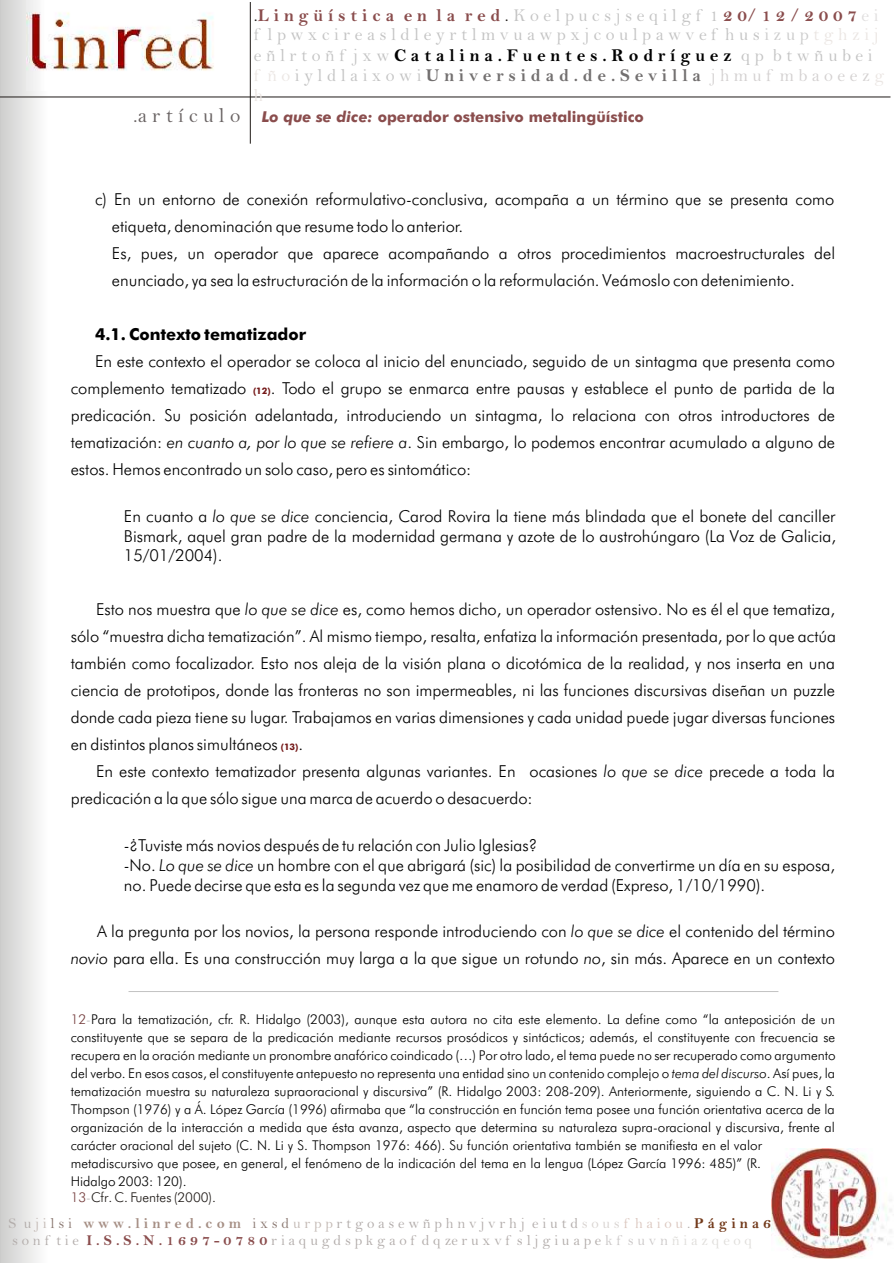
<style>
.page{position:relative;width:894px;height:1263px;background:#fff}
.page>*{position:absolute;margin:0;border:0;box-sizing:border-box;transform-origin:0 0}
.t1{font:21px "Bell";color:#696363}
.t2{font:18px/20.1px "Bell";color:#c4c4c4}
.t3{font:700 18px/20.1px "Bell";color:#737070}
.t4{font:700 18px "Bell";color:#8a4d4d}
.t5{font:16.5px/27px "Futura Lt BT";color:#000}
.t6{font:700 16.5px "Futura Md BT";color:#000}
.t7{font:15px "Bell";letter-spacing:.25em;color:#b3adab}
.t8{font:700 15px "Futura Md BT";color:#8a4d4d}
.t9{font:13.5px/18px "Futura Lt BT";color:#000}
.t10{font:13.5px "Futura Lt BT";color:#1f1a17}
.t11{font:13.5px "Futura Lt BT";color:#bdbaba}
.t12{font:700 9px "Futura Md BT";color:#731717}
.s1{font-weight:400;color:#1f1a17}
.s2{font-weight:400;color:#c4c4c4}
.s3{font-weight:400;color:#e0dede}
.s4{color:#1f1a17}
.s5{color:#ccc}
.s6{color:#ebe6e3}
.s7{font-weight:700;color:#000}
.s8{font-weight:400;color:#ebe6e3}
.s9{font-weight:400;color:#d4d1d1}
.s10{font-style:italic}
.s11{color:#733b3b}
.s12{color:#bdbaba}
.s13{color:#c4bab5}
.s14{color:#8c7a73}
.s15{font-weight:700;color:#a68f85}
.s16{color:#d9d4d1}
.s17{color:#dbc7bf}
.s18{font-weight:700;color:#733b1c}
.s19{font-weight:700;color:#8a4d4d}
.s20{color:#ccc9c9}
.s21{color:#e0dedb}
</style>
<div class="page">
<div style="left:0;top:0;width:47px;height:1263px;background:linear-gradient(to right,#cececd,#fdfdfd)"></div>
<img style="left:26px;top:0;width:188px;height:90px">
<hr style="left:0;top:97px;width:891px;height:1px;background:#1f1a17">
<hr style="left:250px;top:2px;width:1px;height:142px;background:#1f1a17">
<img style="left:772px;top:1149px;width:120px;height:109px">
<hr style="left:129px;top:991px;width:649px;height:1px;background:#c2c2c2">
<p class="t1" style="left:133px;top:108px;width:109px">.a r t í c u l o</p>
<p class="t4" style="left:254px;top:9px;width:626px"><span class="s1">.</span>L i n g ü í s t i c a e n l a r e d <span class="s2">K o e l p u c s j s e q i l g f 1</span> 2 0/ 1 2 / 2 0 0 7 <span class="s3">e i</span></p>
<p class="t2" style="left:254px;top:7px;width:626px;text-indent:251px"><span class="s4">.<br></span>fl p w x c i r e a s l d l e y r t l m v u a w p x j c o u l p a w v e fh u s<span class="s5">i z u p</span> <span class="s6">t g h z i j </span>e ñ l r t o ñ f j x w <span class="s7">C a t a l i n a . F u e n t e s . R o d r í g u e z</span></p>
<p class="t3" style="left:254px;top:47px;width:632px;text-indent:487px"><span class="s2">q p b t w ñ u b e i<br></span><span class="s8">f ñ o</span><span class="s2">i y l d l a i x o w i</span>U n i v e r s i d a d . d e . S e v i l l a <span class="s9">j hm u f m b a o e e z</span><span class="s8">g h</span></p>
<p class="t8" style="left:262px;top:110px;width:384px"><span class="s10">Lo que se dice:</span> operador ostensivo metalingüístico</p>
<p class="t5" style="left:112px;top:187px;width:725px;text-indent:-17px">c) En un entorno de conexión reformulativo-conclusiva, acompaña a un término que se presenta como etiqueta, denominación que resume todo lo anterior.<br>Es, pues, un operador que aparece acompañando a otros procedimientos macroestructurales del enunciado, ya sea la estructuración de la información o la reformulación. Veámoslo con detenimiento.</p>
<p class="t6" style="left:95px;top:327px;width:213px">4.1. Contexto tematizador</p>
<p class="t5" style="left:71px;top:349px;width:766px;text-indent:24px">En este contexto el operador se coloca al inicio del enunciado, seguido de un sintagma que presenta como complemento tematizado</p>
<p class="t5" style="left:71px;top:376px;width:766px;text-align:justify;text-indent:200px">. Todo el grupo se enmarca entre pausas y establece el punto de partida de la predicación. Su posición adelantada, introduciendo un sintagma, lo relaciona con otros introductores de tematización: <span class="s10">en cuanto a, por lo que se refiere a</span>. Sin embargo, lo podemos encontrar acumulado a alguno de estos. Hemos encontrado un solo caso, pero es sintomático:</p>
<p class="t5" style="left:124px;top:508px;width:714px;line-height:19.8px;text-align:justify">En cuanto a <span class="s10">lo que se dice</span> conciencia, Carod Rovira la tiene más blindada que el bonete del canciller Bismark, aquel gran padre de la modernidad germana y azote de lo austrohúngaro (La Voz de Galicia, 15/01/2004).</p>
<p class="t5" style="left:71px;top:598px;width:767px;text-align:justify;text-indent:25px">Esto nos muestra que <span class="s10">lo que se dice</span> es, como hemos dicho, un operador ostensivo. No es él el que tematiza, sólo “muestra dicha tematización”. Al mismo tiempo, resalta, enfatiza la información presentada, por lo que actúa también como focalizador. Esto nos aleja de la visión plana o dicotómica de la realidad, y nos inserta en una ciencia de prototipos, donde las fronteras no son impermeables, ni las funciones discursivas diseñan un puzzle donde cada pieza tiene su lugar. Trabajamos en varias dimensiones y cada unidad puede jugar diversas funciones en distintos planos simultáneos .</p>
<p class="t5" style="left:71px;top:760px;width:766px;text-indent:25px">En este contexto tematizador presenta algunas variantes. En ocasiones <span class="s10">lo que se dice</span> precede a toda la predicación a la que sólo sigue una marca de acuerdo o desacuerdo:</p>
<p class="t5" style="left:124px;top:837px;width:713px;line-height:19.8px">-¿Tuviste más novios después de tu relación con Julio Iglesias?<br>-No. <span class="s10">Lo que se dice</span> un hombre con el que abrigará (sic) la posibilidad de convertirme un día en su esposa, no. Puede decirse que esta es la segunda vez que me enamoro de verdad (Expreso, 1/10/1990).</p>
<p class="t5" style="left:71px;top:920px;width:766px;text-align:right">A la pregunta por los novios, la persona responde introduciendo con <span class="s10">lo que se dice</span> el contenido del término <span class="s10">novio</span> para ella. Es una construcción muy larga a la que sigue un rotundo <span class="s10">no</span>, sin más. Aparece en un contexto</p>
<p class="t12" style="left:253px;top:387px;width:19px">(12)</p>
<p class="t12" style="left:281px;top:743px;width:19px">(13)</p>
<p class="t9" style="left:71px;top:1011px;width:767px"><span class="s11">12</span> Para la tematización, cfr. R. Hidalgo (2003), aunque esta autora no cita este elemento. La define como “la anteposición de un constituyente que se separa de la predicación mediante recursos prosódicos y sintácticos; además, el constituyente con frecuencia se recupera en la oración mediante un pronombre anafórico coindicado (…) Por otro lado, el tema puede no ser recuperado como argumento del verbo. En esos casos, el constituyente antepuesto no representa una entidad sino un contenido complejo o <span class="s10">tema del discurso</span>. Así pues, la tematización muestra su naturaleza supraoracional y discursiva” (R. Hidalgo 2003: 208-209). Anteriormente, siguiendo a C. N. Li y S.<br>Thompson (1976) y a Á. López García (1996) afirmaba que “la construcción en función tema posee una función orientativa acerca de la organización de la interacción a medida que ésta avanza, aspecto que determina su naturaleza supra-oracional y discursiva, frente al carácter oracional del sujeto (C. N. Li y S. Thompson 1976: 466). Su función orientativa también se manifiesta en el valor metadiscursivo que posee, en general, el fenómeno de la indicación del tema en la lengua (López García 1996: 485)” (R.<br>Hidalgo 2003: 120).</p>
<p class="t11" style="left:86px;top:1014px;width:6px">-</p>
<p class="t10" style="left:71px;top:1192px;width:147px"><span class="s11">13</span><span class="s12">-</span>Cfr. C. Fuentes (2000).</p>
<p class="t7" style="left:8px;top:1218px;width:764px">S u<span class="s13">j i</span> <span class="s14">l s i</span> <span class="s15">w w w . l i n r e d . c o m</span> <span class="s14">i x s d</span><span class="s13">u r p p</span>r t g o a s e w ñ p h n v j v r h j e i u t d<span class="s16">s o u s</span> <span class="s17">f h a i o u</span> <span class="s18">P á g i n a 6</span></p>
<p class="t7" style="left:687px;top:1218px;width:5px">.</p>
<p class="t7" style="left:12px;top:1235px;width:68px">s o n f t i e</p>
<p class="t7" style="left:87px;top:1235px;width:667px"><span class="s19">I . S . S . N . 1 6 9 7 - 0 7 8 0</span>r i a q u g d s p k g a o f d q ze r u x v f s l j g i u a p e<span class="s20">k f s u v n</span><span class="s21">ñ i a z q e o q</span></p>
</div>
